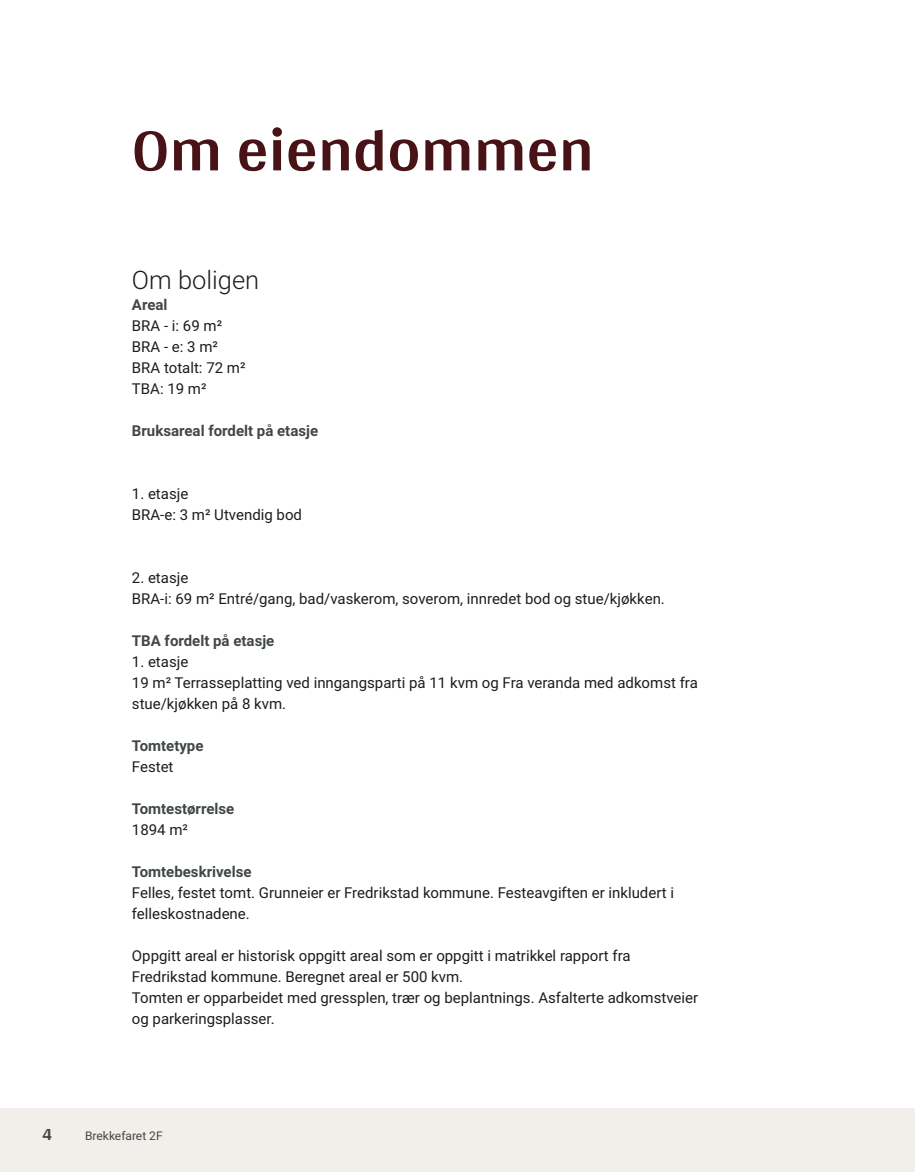
<style>
.page{position:relative;width:915px;height:1172px;background:#fff}
.page>*{position:absolute;margin:0;border:0;box-sizing:border-box;transform-origin:0 0}
.t1{font:700 63px "Arya";color:#481317}
.t2{font:300 25.5px "Roboto Vitec";color:#1d1d1b}
.t3{font:700 18px "Arya";color:#414749}
.t4{font:15px/21px "Roboto Vitec";color:#1d1d1b}
.t5{font:700 15px "Roboto Vitec";color:#414749}
.t6{font:12px "Roboto Vitec";color:#414749}
</style>
<div class="page">
<div style="left:0;top:1108px;width:914px;height:64px;background:#f2eeea"></div>
<h1 class="t1" style="left:132px;top:112px;width:463px">Om eiendommen</h1>
<h2 class="t2" style="left:132px;top:262px;width:129px">Om boligen</h2>
<p class="t5" style="left:132px;top:294px;width:37px">Areal</p>
<p class="t4" style="left:132px;top:314px;width:115px">BRA ‑ i: 69 m²<br>BRA ‑ e: 3 m²<br>BRA totalt: 72 m²<br>TBA: 19 m²</p>
<p class="t5" style="left:132px;top:420px;width:188px">Bruksareal fordelt på etasje</p>
<p class="t4" style="left:132px;top:482px;width:171px">1. etasje<br>BRA‑e: 3 m² Utvendig bod</p>
<p class="t4" style="left:132px;top:566px;width:534px">2. etasje<br>BRA‑i: 69 m² Entré/ gang, bad/ vaskerom, soverom, innredet bod og stue/ kjøkken.</p>
<p class="t5" style="left:132px;top:630px;width:144px">TBA fordelt på etasje</p>
<p class="t4" style="left:132px;top:650px;width:567px">1. etasje<br>19 m² Terrasseplatting ved inngangsparti på 11 kvm og Fra veranda med adkomst fra stue/ kjøkken på 8 kvm.</p>
<p class="t5" style="left:132px;top:735px;width:73px">Tomtetype</p>
<p class="t4" style="left:132px;top:755px;width:43px">Festet</p>
<p class="t5" style="left:132px;top:798px;width:104px">Tomtestørrelse</p>
<p class="t4" style="left:132px;top:818px;width:58px">1894 m²</p>
<p class="t5" style="left:132px;top:861px;width:121px">Tomtebeskrivelse</p>
<p class="t4" style="left:132px;top:881px;width:543px">Felles, festet tomt. Grunneier er Fredrikstad kommune. Festeavgiften er inkludert i felleskostnadene.</p>
<p class="t4" style="left:132px;top:944px;width:567px">Oppgitt areal er historisk oppgitt areal som er oppgitt i matrikkel rapport fra Fredrikstad kommune. Beregnet areal er 500 kvm.<br>Tomten er opparbeidet med gressplen, trær og beplantnings. Asfalterte adkomstveier og parkeringsplasser.</p>
<p class="t3" style="left:43px;top:1123px;width:11px">4</p>
<p class="t6" style="left:85px;top:1127px;width:79px">Brekkefaret 2F</p>
</div>
